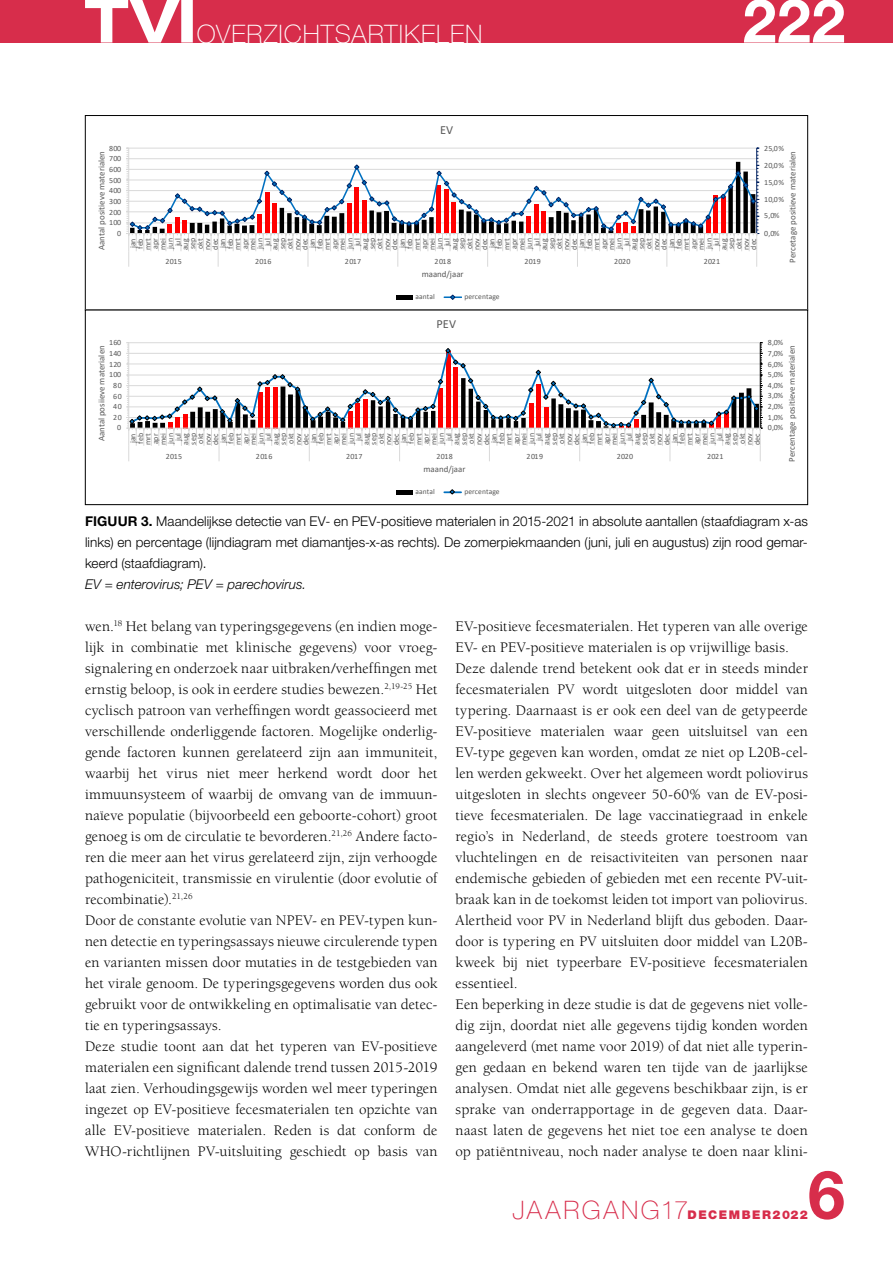
<style>
.page{position:relative;width:893px;height:1263px;background:#fff}
.page>*{position:absolute;margin:0;border:0;box-sizing:border-box;transform-origin:0 0}
.t1{font:700 66.9px "Helvetica Neue LT Std";color:#d72d4b}
.t2{font:700 60.75px "Helvetica Neue LT Std";color:#fff}
.t3{font:100 25.5px "Helvetica Neue LT Std";letter-spacing:.035em;color:#fff}
.t4{font:15px/21px "Berkeley Std";letter-spacing:.005em;color:#000}
.t5{font:300 13.5px/21px "Helvetica Neue LT Std";letter-spacing:.005em;color:#000;text-align:justify}
.t6{font:italic 300 13.5px "Helvetica Neue LT Std";letter-spacing:.005em;color:#000}
.t7{font:12.45px "Calibri";color:#595959}
.t8{font:900 12px "Helvetica Neue LT Std";letter-spacing:.125em;color:#d72d4b}
.t9{font:8.85px "Calibri";color:#595959}
.t10{font:7.95px/7.5px "Calibri";letter-spacing:-.01em;color:#595959;text-align:center}
.t11{font:7.95px "Calibri";letter-spacing:.02em;color:#595959}
.t12{font:7.95px "Calibri";color:#595959}
.t13{font:7.5px "Calibri";letter-spacing:.01em;color:#575756}
.s1{font-weight:700}
.s2{font-weight:100;font-size:25.5px}
</style>
<div class="page">
<div style="left:0;top:0;width:893px;height:43px;background:#d72d4b"></div>
<svg style="left:85px;top:0;width:108px;height:43px"></svg>
<svg style="left:126px;top:148px;width:633px;height:119px"></svg>
<hr style="left:396px;top:295px;width:17px;height:4px;background:#000">
<svg style="left:444px;top:294px;width:18px;height:6px"></svg>
<div style="left:85px;top:115px;width:723px;height:195px;border:1px solid #000"></div>
<svg style="left:126px;top:342px;width:637px;height:119px"></svg>
<hr style="left:396px;top:490px;width:17px;height:4px;background:#000">
<svg style="left:444px;top:489px;width:17px;height:6px"></svg>
<div style="left:85px;top:310px;width:723px;height:195px;border:1px solid #000"></div>
<h3 class="t3" style="left:197px;top:19px;width:287px">OVERZICHTSARTIKELEN</h3>
<h2 class="t2" style="left:743px;top:-17px;width:104px">222</h2>
<p class="t7" style="left:440px;top:121px;width:15px">EV</p>
<p class="t11" style="left:109px;top:143px;width:14px">800</p>
<p class="t9" style="left:95px;top:250px;width:100px;rotate:-90deg">Aantal positieve materialen</p>
<p class="t11" style="left:109px;top:153px;width:14px">700</p>
<p class="t11" style="left:109px;top:164px;width:14px">600</p>
<p class="t11" style="left:109px;top:174px;width:14px">500</p>
<p class="t11" style="left:109px;top:185px;width:14px">400</p>
<p class="t11" style="left:109px;top:196px;width:14px">300</p>
<p class="t11" style="left:109px;top:206px;width:14px">200</p>
<p class="t11" style="left:109px;top:217px;width:14px">100</p>
<p class="t11" style="left:117px;top:228px;width:6px">0</p>
<p class="t10" style="left:129px;top:250px;width:14px;rotate:-90deg">jan feb mrt apr mei jun jul aug sep okt nov dec jan feb mrt apr mei jun jul aug sep okt nov dec jan feb mrt apr mei jun jul aug sep okt nov dec jan feb mrt apr mei jun jul aug sep okt nov dec jan feb mrt apr mei jun jul aug sep okt nov dec jan feb mrt apr mei jun jul aug sep okt nov dec jan feb mrt apr mei jun jul aug sep okt nov dec</p>
<p class="t11" style="left:165px;top:256px;width:18px">2015</p>
<p class="t11" style="left:255px;top:256px;width:18px">2016</p>
<p class="t11" style="left:345px;top:256px;width:18px">2017</p>
<p class="t11" style="left:435px;top:256px;width:18px">2018</p>
<p class="t11" style="left:524px;top:256px;width:18px">2019</p>
<p class="t11" style="left:614px;top:256px;width:18px">2020</p>
<p class="t11" style="left:704px;top:256px;width:18px">2021</p>
<p class="t11" style="left:764px;top:143px;width:21px">25,0%</p>
<p class="t9" style="left:786px;top:263px;width:113px;rotate:-90deg">Percetage positieve materialen</p>
<p class="t11" style="left:764px;top:159px;width:21px">20,0%</p>
<p class="t11" style="left:764px;top:177px;width:21px">15,0%</p>
<p class="t11" style="left:764px;top:193px;width:21px">10,0%</p>
<p class="t11" style="left:764px;top:210px;width:17px">5,0%</p>
<p class="t11" style="left:764px;top:228px;width:17px">0,0%</p>
<p class="t9" style="left:422px;top:268px;width:43px">maand/jaar</p>
<p class="t11" style="left:415px;top:291px;width:22px">aantal</p>
<p class="t13" style="left:415px;top:291px;width:21px">aantal</p>
<p class="t12" style="left:463px;top:291px;width:38px">percentage</p>
<p class="t13" style="left:464px;top:291px;width:37px">percentage</p>
<p class="t7" style="left:437px;top:315px;width:21px">PEV</p>
<p class="t11" style="left:109px;top:337px;width:14px">160</p>
<p class="t9" style="left:96px;top:441px;width:97px;rotate:-90deg">Aantal posiieve materialen</p>
<p class="t11" style="left:109px;top:348px;width:14px">140</p>
<p class="t11" style="left:109px;top:358px;width:14px">120</p>
<p class="t11" style="left:109px;top:369px;width:14px">100</p>
<p class="t11" style="left:113px;top:380px;width:10px">80</p>
<p class="t11" style="left:113px;top:390px;width:10px">60</p>
<p class="t11" style="left:113px;top:401px;width:10px">40</p>
<p class="t11" style="left:113px;top:412px;width:10px">20</p>
<p class="t11" style="left:117px;top:422px;width:6px">0</p>
<p class="t10" style="left:129px;top:445px;width:14px;rotate:-90deg">jan feb mrt apr mei jun jul aug sep okt nov dec jan feb mrt apr mei jun jul aug sep okt nov dec jan feb mrt apr mei jun jul aug sep okt nov dec jan feb mrt apr mei jun jul aug sep okt nov dec jan feb mrt apr mei jun jul aug sep okt nov dec jan feb mrt apr mei jun jul aug sep okt nov dec jan feb mrt apr mei jun jul aug sep okt nov dec</p>
<p class="t11" style="left:166px;top:451px;width:18px">2015</p>
<p class="t11" style="left:256px;top:451px;width:18px">2016</p>
<p class="t11" style="left:346px;top:451px;width:18px">2017</p>
<p class="t11" style="left:436px;top:451px;width:18px">2018</p>
<p class="t11" style="left:527px;top:451px;width:18px">2019</p>
<p class="t11" style="left:617px;top:451px;width:18px">2020</p>
<p class="t11" style="left:707px;top:451px;width:18px">2021</p>
<p class="t11" style="left:768px;top:337px;width:17px">8,0%</p>
<p class="t9" style="left:786px;top:462px;width:118px;rotate:-90deg">Percentage positieve materialen</p>
<p class="t11" style="left:768px;top:348px;width:17px">7,0%</p>
<p class="t11" style="left:768px;top:358px;width:17px">6,0%</p>
<p class="t11" style="left:768px;top:369px;width:17px">5,0%</p>
<p class="t11" style="left:768px;top:380px;width:17px">4,0%</p>
<p class="t11" style="left:768px;top:390px;width:17px">3,0%</p>
<p class="t11" style="left:768px;top:401px;width:17px">2,0%</p>
<p class="t11" style="left:768px;top:412px;width:17px">1,0%</p>
<p class="t11" style="left:768px;top:422px;width:17px">0,0%</p>
<p class="t9" style="left:423px;top:462px;width:43px">maand/jaar</p>
<p class="t13" style="left:415px;top:486px;width:21px">aantal</p>
<p class="t12" style="left:463px;top:486px;width:38px">percentage</p>
<p class="t11" style="left:415px;top:486px;width:22px">aantal</p>
<p class="t13" style="left:464px;top:486px;width:37px">percentage</p>
<p class="t5" style="left:85px;top:510px;width:724px"><span class="s1">FIGUUR 3.</span> Maandelijkse detectie van EV- en PEV-positieve materialen in 2015-2021 in absolute aantallen (staafdiagram x-as links) en percentage (lijndiagram met diamantjes-x-as rechts). De zomerpiekmaanden (juni, juli en augustus) zijn rood gemar&shy;keerd (staafdiagram).</p>
<p class="t6" style="left:85px;top:576px;width:223px">EV = enterovirus; PEV = parechovirus.</p>
<p class="t4" style="left:85px;top:616px;width:354px">wen.<sup>18</sup> Het belang van typeringsgegevens (en indien moge&shy;lijk in combinatie met klinische gegevens) voor vroeg&shy;signalering en onderzoek naar uitbraken/verheffingen met ernstig beloop, is ook in eerdere studies bewezen.<sup>2,19-25</sup> Het cyclisch patroon van verheffingen wordt geassocieerd met verschillende onderliggende factoren. Mogelijke onderlig&shy;gende factoren kunnen gerelateerd zijn aan immuniteit, waarbij het virus niet meer herkend wordt door het immuunsysteem of waarbij de omvang van de immuun&shy;naïeve populatie (bijvoorbeeld een geboorte-cohort) groot genoeg is om de circulatie te bevorderen.<sup>21,26</sup> Andere facto&shy;ren die meer aan het virus gerelateerd zijn, zijn verhoogde pathogeniciteit, transmissie en virulentie (door evolutie of recombinatie).<sup>21,26<br></sup>Door de constante evolutie van NPEV- en PEV-typen kun&shy;nen detectie en typeringsassays nieuwe circulerende typen en varianten missen door mutaties in de testgebieden van het virale genoom. De typeringsgegevens worden dus ook gebruikt voor de ontwikkeling en optimalisatie van detec&shy;tie en typeringsassays.<br>Deze studie toont aan dat het typeren van EV-positieve materialen een significant dalende trend tussen 2015-2019 laat zien. Verhoudingsgewijs worden wel meer typeringen ingezet op EV-positieve fecesmaterialen ten opzichte van alle EV-positieve materialen. Reden is dat conform de WHO-richtlijnen PV-uitsluiting geschiedt op basis van</p>
<p class="t4" style="left:455px;top:616px;width:354px">EV-positieve fecesmaterialen. Het typeren van alle overige EV- en PEV-positieve materialen is op vrijwillige basis.<br>Deze dalende trend betekent ook dat er in steeds minder fecesmaterialen PV wordt uitgesloten door middel van typering. Daarnaast is er ook een deel van de getypeerde EV-positieve materialen waar geen uitsluitsel van een EV-type gegeven kan worden, omdat ze niet op L20B-cel&shy;len werden gekweekt. Over het algemeen wordt poliovirus uitgesloten in slechts ongeveer 50-60% van de EV-posi&shy;tieve fecesmaterialen. De lage vaccinatiegraad in enkele regio’s in Nederland, de steeds grotere toestroom van vluchtelingen en de reisactiviteiten van personen naar endemische gebieden of gebieden met een recente PV-uit&shy;braak kan in de toekomst leiden tot import van poliovirus.<br>Alertheid voor PV in Nederland blijft dus geboden. Daar&shy;door is typering en PV uitsluiten door middel van L20B&shy;kweek bij niet typeerbare EV-positieve fecesmaterialen essentieel.<br>Een beperking in deze studie is dat de gegevens niet volle&shy;dig zijn, doordat niet alle gegevens tijdig konden worden aangeleverd (met name voor 2019) of dat niet alle typerin&shy;gen gedaan en bekend waren ten tijde van de jaarlijkse analysen. Omdat niet alle gegevens beschikbaar zijn, is er sprake van onderrapportage in de gegeven data. Daar&shy;naast laten de gegevens het niet toe een analyse te doen op patiëntniveau, noch nader analyse te doen naar klini-</p>
<h1 class="t1" style="left:808px;top:1153px;width:39px">6</h1>
<p class="t8" style="left:512px;top:1207px;width:297px"><span class="s2">JAARGANG17</span>DECEMBER2022</p>
</div>
